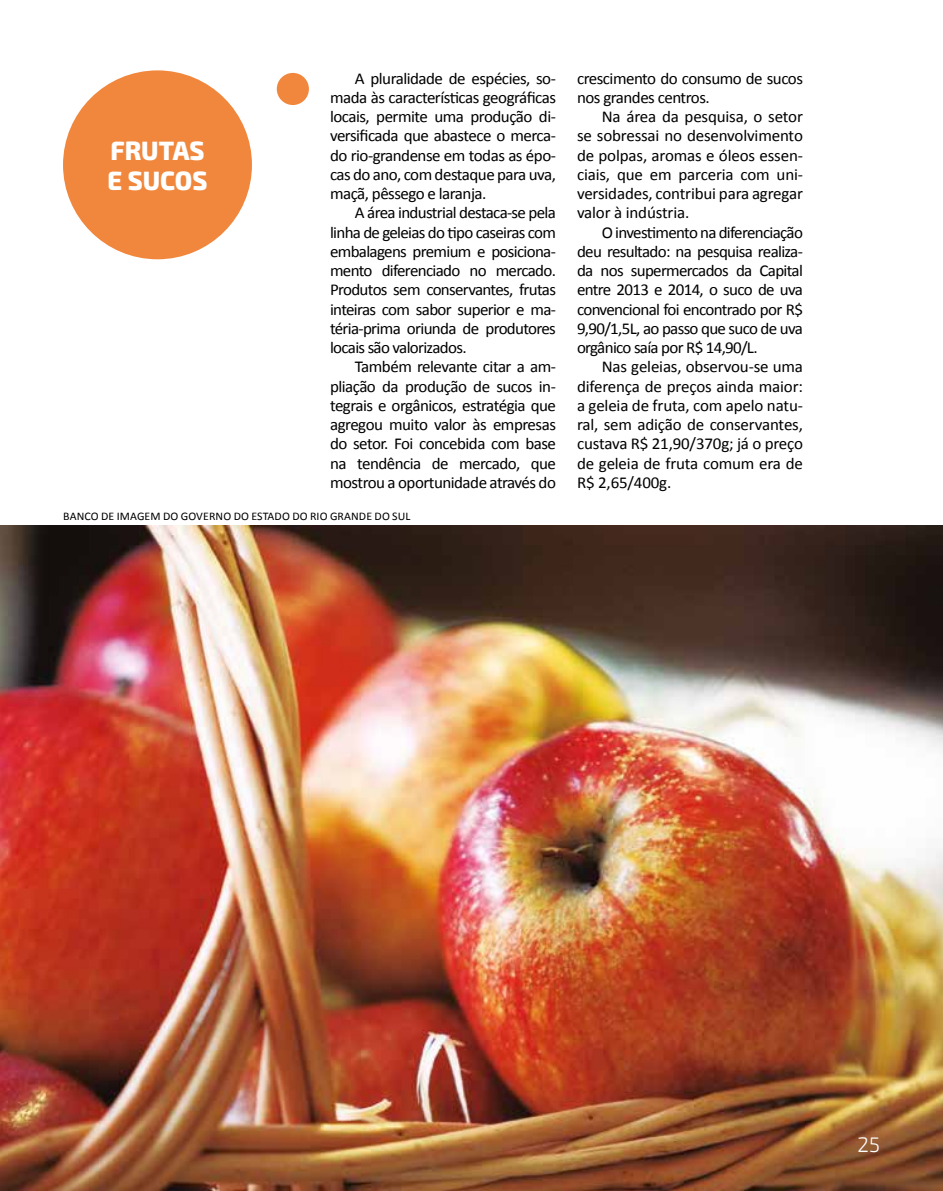
<style>
.page{position:relative;width:943px;height:1191px;background:#fff}
.page>*{position:absolute;margin:0;border:0;box-sizing:border-box;transform-origin:0 0}
.t1{font:800 26.6px/29.8px "Exo 2";color:#fff;scale:.95 1}
.t2{font:300 21px "Exo 2";color:#fff}
.t3{font:16.62px/19.2px "Calibri";letter-spacing:-.03em;color:#000;text-align:justify}
.t4{font:11.72px "Calibri";letter-spacing:.01em;color:#000}
</style>
<div class="page">
<img style="left:0;top:525px;width:943px;height:666px">
<div style="left:63px;top:70px;width:189px;height:189px;background:#f1873d;border-radius:50%"></div>
<div style="left:277px;top:73px;width:32px;height:32px;background:#f1873d;border-radius:50%"></div>
<h1 class="t1" style="left:108px;top:136px;width:107px">FRUTAS<br>E SUCOS</h1>
<p class="t3" style="left:330px;top:68px;width:227px;text-indent:25px">A pluralidade de espécies, so&shy;mada às características geográficas locais, permite uma produção di&shy;versificada que abastece o merca&shy;do rio-grandense em todas as épo&shy;cas do ano, com destaque para uva, maçã, pêssego e laranja.</p>
<p class="t3" style="left:330px;top:203px;width:227px;text-indent:25px">A área industrial destaca-se pela linha de geleias do tipo caseiras com embalagens premium e posiciona&shy;mento diferenciado no mercado.<br>Produtos sem conservantes, frutas inteiras com sabor superior e ma&shy;téria-prima oriunda de produtores locais são valorizados.</p>
<p class="t3" style="left:330px;top:357px;width:227px;text-indent:25px">Também relevante citar a am&shy;pliação da produção de sucos in&shy;tegrais e orgânicos, estratégia que agregou muito valor às empresas do setor. Foi concebida com base na tendência de mercado, que mostrou a oportunidade através do</p>
<p class="t4" style="left:63px;top:508px;width:349px">BANCO DE IMAGEM DO GOVERNO DO ESTADO DO RIO GRANDE DO SUL</p>
<p class="t3" style="left:577px;top:68px;width:227px">crescimento do consumo de sucos nos grandes centros.</p>
<p class="t3" style="left:577px;top:107px;width:227px;text-indent:25px">Na área da pesquisa, o setor se sobressai no desenvolvimento de polpas, aromas e óleos essen&shy;ciais, que em parceria com uni&shy;versidades, contribui para agregar valor à indústria.</p>
<p class="t3" style="left:577px;top:222px;width:227px;text-indent:25px">O investimento na diferenciação deu resultado: na pesquisa realiza&shy;da nos supermercados da Capital entre 2013 e 2014, o suco de uva convencional foi encontrado por R$ 9,90/1,5L, ao passo que suco de uva orgânico saía por R$ 14,90/L.</p>
<p class="t3" style="left:577px;top:357px;width:227px;text-indent:25px">Nas geleias, observou-se uma diferença de preços ainda maior: a geleia de fruta, com apelo natu&shy;ral, sem adição de conservantes, custava R$ 21,90/370g; já o preço de geleia de fruta comum era de R$ 2,65/400g.</p>
<p class="t2" style="left:857px;top:1132px;width:24px">25</p>
</div>
